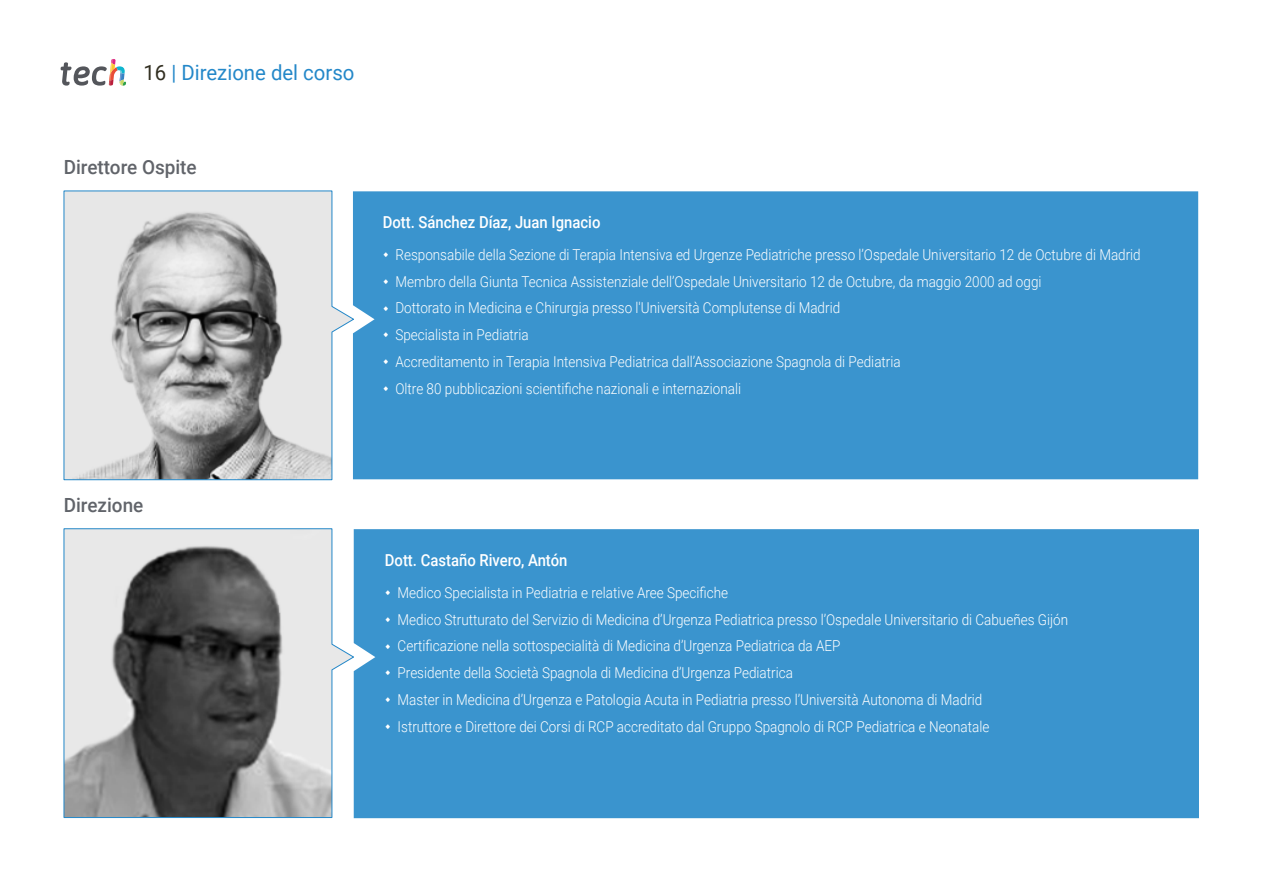
<style>
.page{position:relative;width:1263px;height:893px;background:#fff}
.page>*{position:absolute;margin:0;border:0;box-sizing:border-box;transform-origin:0 0}
.t1{font:21px "Roboto";color:#2488c9}
.t2{font:500 19.5px "Roboto";color:#61646a}
.t3{font:500 16.5px "Roboto";color:#fff;scale:.9 1}
.t4{font:300 15px/26.7px "Roboto";color:#fff;scale:.9 1}
.s1{color:#312e20}
</style>
<div class="page">
<svg style="left:61px;top:59px;width:65px;height:27px"></svg>
<div style="left:354px;top:191px;width:844px;height:288px;background:#3a94ce"></div>
<div style="left:354px;top:529px;width:845px;height:289px;background:#3a94ce"></div>
<svg style="left:64px;top:191px;width:290px;height:289px;background:#c2c4c5"></svg>
<svg style="left:64px;top:528px;width:290px;height:290px;background:#979999"></svg>
<svg style="left:384px;top:252px;width:4px;height:5px"></svg>
<svg style="left:384px;top:279px;width:4px;height:5px"></svg>
<svg style="left:384px;top:306px;width:4px;height:5px"></svg>
<svg style="left:384px;top:332px;width:4px;height:5px"></svg>
<svg style="left:384px;top:359px;width:4px;height:5px"></svg>
<svg style="left:384px;top:386px;width:4px;height:5px"></svg>
<svg style="left:386px;top:590px;width:4px;height:5px"></svg>
<svg style="left:386px;top:617px;width:4px;height:5px"></svg>
<svg style="left:386px;top:644px;width:4px;height:5px"></svg>
<svg style="left:386px;top:670px;width:4px;height:6px"></svg>
<svg style="left:386px;top:697px;width:4px;height:5px"></svg>
<svg style="left:386px;top:724px;width:4px;height:5px"></svg>
<h1 class="t1" style="left:144px;top:57px;width:213px"><span class="s1">16</span> | Direzione del corso</h1>
<h2 class="t2" style="left:64px;top:153px;width:134px">Direttore Ospite</h2>
<p class="t3" style="left:383px;top:211px;width:243px">Dott. Sánchez Díaz, Juan Ignacio</p>
<p class="t4" style="left:395px;top:241px;width:830px">Responsabile della Sezione di Terapia Intensiva ed Urgenze Pediatriche presso l’Ospedale Universitario 12 de Octubre di Madrid Membro della Giunta Tecnica Assistenziale dell’Ospedale Universitario 12 de Octubre, da maggio 2000 ad oggi<br>Dottorato in Medicina e Chirurgia presso l'Università Complutense di Madrid<br>Specialista in Pediatria<br>Accreditamento in Terapia Intensiva Pediatrica dall’Associazione Spagnola di Pediatria<br>Oltre 80 pubblicazioni scientifiche nazionali e internazionali</p>
<h2 class="t2" style="left:64px;top:491px;width:81px">Direzione</h2>
<p class="t3" style="left:385px;top:549px;width:204px">Dott. Castaño Rivero, Antón</p>
<p class="t4" style="left:398px;top:579px;width:746px">Medico Specialista in Pediatria e relative Aree Specifiche<br>Medico Strutturato del Servizio di Medicina d’Urgenza Pediatrica presso l’Ospedale Universitario di Cabueñes Gijón Certificazione nella sottospecialità di Medicina d’Urgenza Pediatrica da AEP<br>Presidente della Società Spagnola di Medicina d’Urgenza Pediatrica<br>Master in Medicina d’Urgenza e Patologia Acuta in Pediatria presso l’Università Autonoma di Madrid<br>Istruttore e Direttore dei Corsi di RCP accreditato dal Gruppo Spagnolo di RCP Pediatrica e Neonatale</p>
</div>
